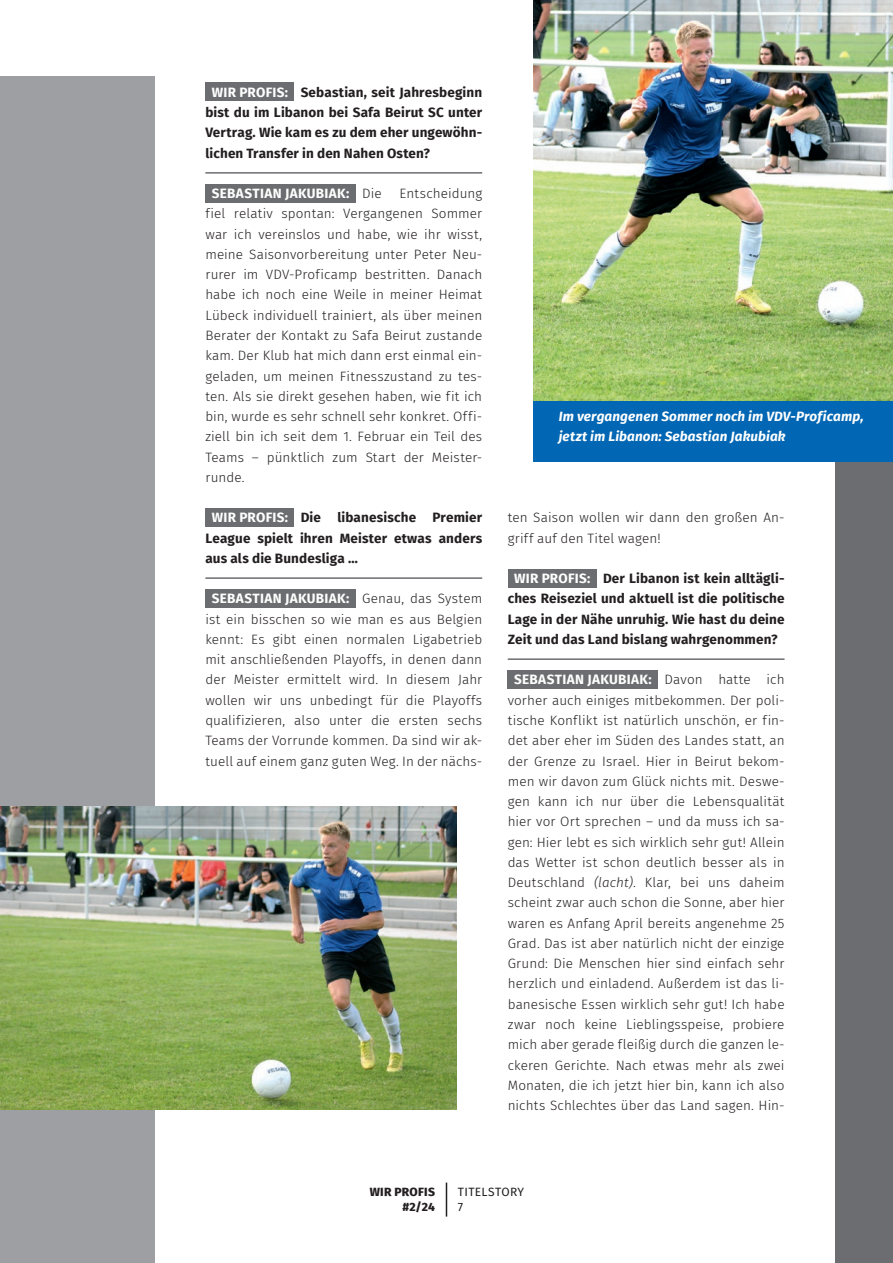
<style>
.page{position:relative;width:893px;height:1263px;background:#fff}
.page>*{position:absolute;margin:0;border:0;box-sizing:border-box;transform-origin:0 0}
.t1{font:300 13.5px/20.2px "Fira Sans";letter-spacing:.005em;color:#231f20;text-align:center}
.t2{font:700 13.5px/20.2px "Fira Sans";letter-spacing:.01em;color:#231f20;text-align:justify}
.t3{font:italic 700 13.5px/20.2px "Fira Sans";letter-spacing:.01em;color:#fff}
.t4{font:700 13.5px "Fira Sans";letter-spacing:.025em;color:#fff}
.t5{font:800 12px/15px "Fira Sans";letter-spacing:.025em;color:#231f20;text-align:right}
.t6{font:12px/15px "Fira Sans";letter-spacing:.025em;color:#231f20}
.s1{color:#fff}
.s2{font-weight:300;color:#231f20}
.s3{font-weight:700;color:#fff}
.s4{font-style:italic}
</style>
<div class="page">
<hr style="left:446px;top:1182px;width:1px;height:34px;background:#231f20">
<div style="left:205px;top:83px;width:89px;height:18px;background:#6c6d70"></div>
<hr style="left:205px;top:172px;width:277px;height:2px;background:#6c6d70">
<div style="left:205px;top:184px;width:151px;height:18px;background:#6c6d70"></div>
<div style="left:205px;top:508px;width:89px;height:19px;background:#6c6d70"></div>
<hr style="left:205px;top:577px;width:277px;height:2px;background:#6c6d70">
<div style="left:205px;top:589px;width:151px;height:19px;background:#6c6d70"></div>
<div style="left:508px;top:569px;width:89px;height:18px;background:#6c6d70"></div>
<hr style="left:508px;top:658px;width:276px;height:2px;background:#6c6d70">
<div style="left:508px;top:670px;width:150px;height:19px;background:#6c6d70"></div>
<div style="left:836px;top:0;width:57px;height:1263px;background:#6c6d70"></div>
<div style="left:533px;top:401px;width:360px;height:60px;background:#0166b3"></div>
<img style="left:533px;top:0;width:360px;height:401px">
<div style="left:0;top:77px;width:154px;height:1186px;background:#9d9fa2"></div>
<img style="left:0;top:806px;width:457px;height:304px">
<p class="t2" style="left:205px;top:81px;width:278px;text-indent:6px"><span class="s1">WIR PROFIS:</span> Sebastian, seit Jahresbeginn bist du im Libanon bei Safa Beirut SC unter Vertrag. Wie kam es zu dem eher ungewöhn&shy;lichen Transfer in den Nahen Osten?</p>
<p class="t4" style="left:212px;top:182px;width:171px">SEBASTIAN JAKUBIAK: <span class="s2">Die</span></p>
<p class="t1" style="left:205px;top:183px;width:278px;text-align:justify;text-indent:194px">Entscheidung fiel relativ spontan: Vergangenen Sommer war ich vereinslos und habe, wie ihr wisst, meine Saisonvorbereitung unter Peter Neu&shy;rurer im VDV-Proficamp bestritten. Danach habe ich noch eine Weile in meiner Heimat Lübeck individuell trainiert, als über meinen Berater der Kontakt zu Safa Beirut zustande kam. Der Klub hat mich dann erst einmal ein&shy;geladen, um meinen Fitnesszustand zu tes&shy;ten. Als sie direkt gesehen haben, wie fit ich bin, wurde es sehr schnell sehr konkret. Offi&shy;ziell bin ich seit dem 1. Februar ein Teil des Teams – pünktlich zum Start der Meister&shy;runde.</p>
<p class="t2" style="left:205px;top:506px;width:278px;text-indent:6px"><span class="s1">WIR PROFIS:</span> Die libanesische Premier League spielt ihren Meister etwas anders aus als die Bundesliga …</p>
<p class="t1" style="left:205px;top:588px;width:278px"><span class="s3">SEBASTIAN JAKUBIAK:</span> Genau, das System ist ein bisschen so wie man es aus Belgien kennt: Es gibt einen normalen Ligabetrieb mit anschließenden Playoffs, in denen dann der Meister ermittelt wird. In diesem Jahr wollen wir uns unbedingt für die Playoffs qualifizieren, also unter die ersten sechs Teams der Vorrunde kommen. Da sind wir ak&shy;tuell auf einem ganz guten Weg. In der nächs-</p>
<p class="t3" style="left:559px;top:405px;width:306px">Im vergangenen Sommer noch im VDV-Proficamp, jetzt im Libanon: Sebastian Jakubiak</p>
<p class="t1" style="left:508px;top:507px;width:278px;text-align:left">ten Saison wollen wir dann den großen An&shy;griff auf den Titel wagen!</p>
<p class="t2" style="left:508px;top:567px;width:278px;text-align:center"><span class="s1">WIR PROFIS:</span> Der Libanon ist kein alltägli&shy;ches Reiseziel und aktuell ist die politische Lage in der Nähe unruhig. Wie hast du deine Zeit und das Land bislang wahrgenommen?</p>
<p class="t1" style="left:508px;top:669px;width:278px"><span class="s3">SEBASTIAN JAKUBIAK:</span> Davon hatte ich vorher auch einiges mitbekommen. Der poli&shy;tische Konflikt ist natürlich unschön, er fin&shy;det aber eher im Süden des Landes statt, an der Grenze zu Israel. Hier in Beirut bekom&shy;men wir davon zum Glück nichts mit. Deswe&shy;gen kann ich nur über die Lebensqualität hier vor Ort sprechen – und da muss ich sa&shy;gen: Hier lebt es sich wirklich sehr gut! Allein das Wetter ist schon deutlich besser als in Deutschland <span class="s4">(lacht)</span>. Klar, bei uns daheim scheint zwar auch schon die Sonne, aber hier waren es Anfang April bereits angenehme 25<br>Grad. Das ist aber natürlich nicht der einzige Grund: Die Menschen hier sind einfach sehr herzlich und einladend. Außerdem ist das li&shy;banesische Essen wirklich sehr gut! Ich habe zwar noch keine Lieblingsspeise, probiere mich aber gerade fleißig durch die ganzen le&shy;ckeren Gerichte. Nach etwas mehr als zwei Monaten, die ich jetzt hier bin, kann ich also nichts Schlechtes über das Land sagen. Hin-</p>
<p class="t5" style="left:370px;top:1183px;width:67px">WIR PROFIS #2/24</p>
<p class="t6" style="left:458px;top:1185px;width:68px">TITELSTORY<br>7</p>
</div>
